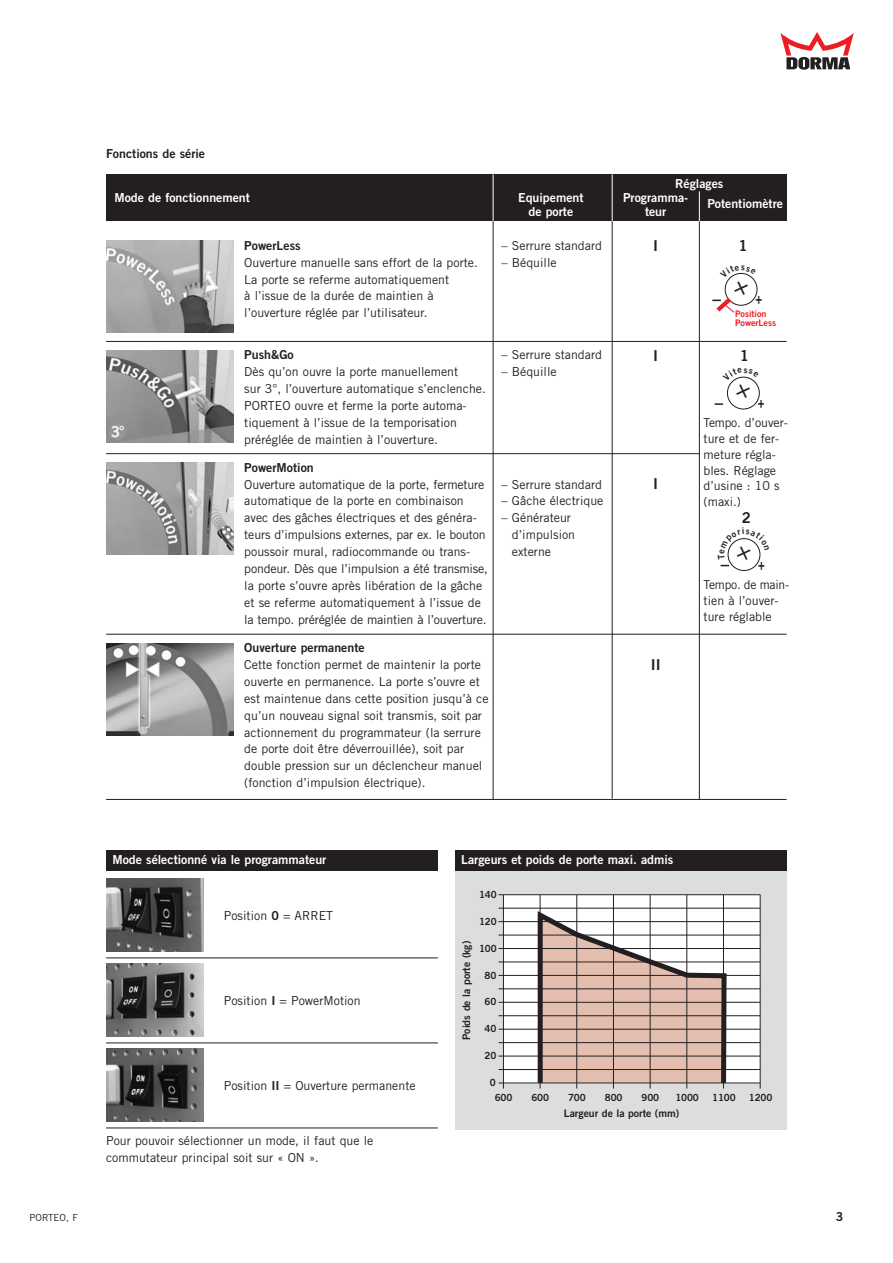
<style>
.page{position:relative;width:893px;height:1263px;background:#fff}
.page>*{position:absolute;margin:0;border:0;box-sizing:border-box;transform-origin:0 0}
.t1{font:15px "Trade Gothic Bold Two";color:#231f20}
.t2{font:12.3px/16.8px "Trade Gothic";color:#231f20}
.t3{font:12.3px "Trade Gothic Bold Two";color:#fff}
.t4{font:12.3px "Trade Gothic Bold Two";color:#231f20}
.t5{font:10.5px "Trade Gothic Bold Two";color:#231f20}
.t6{font:9.9px/14.5px "Trade Gothic Bold Two";letter-spacing:-.02em;color:#231f20}
.t7{font:9.75px "Trade Gothic";color:#231f20}
.t8{font:9px "Trade Gothic Bold Two";color:#ee1d23}
.s1{font-family:"Trade Gothic Bold Two"}
</style>
<div class="page">
<hr style="left:493px;top:218px;width:1px;height:581px;background:#231f20">
<hr style="left:612px;top:218px;width:1px;height:581px;background:#231f20">
<hr style="left:699px;top:218px;width:1px;height:581px;background:#231f20">
<div style="left:106px;top:174px;width:680px;height:47px;background:#231f20"></div>
<svg style="left:780px;top:32px;width:74px;height:38px"></svg>
<img style="left:106px;top:241px;width:128px;height:92px">
<hr style="left:106px;top:341px;width:680px;height:1px;background:#231f20">
<img style="left:106px;top:351px;width:128px;height:91px">
<hr style="left:106px;top:453px;width:593px;height:1px;background:#231f20">
<img style="left:106px;top:463px;width:128px;height:92px">
<hr style="left:106px;top:634px;width:680px;height:1px;background:#231f20">
<img style="left:106px;top:643px;width:128px;height:92px">
<hr style="left:106px;top:799px;width:680px;height:1px;background:#231f20">
<div style="left:455px;top:870px;width:331px;height:260px;background:#dcdddf"></div>
<div style="left:503px;top:895px;width:257px;height:188px;background:#fff"></div>
<div style="left:503px;top:895px;width:257px;height:188px;border:1px solid #fff"></div>
<svg style="left:535px;top:907px;width:193px;height:181px"></svg>
<hr style="left:498px;top:894px;width:262px;height:1px;background:#231f20">
<hr style="left:498px;top:921px;width:262px;height:1px;background:#231f20">
<hr style="left:498px;top:948px;width:262px;height:1px;background:#231f20">
<hr style="left:498px;top:975px;width:262px;height:1px;background:#231f20">
<hr style="left:498px;top:1002px;width:262px;height:1px;background:#231f20">
<hr style="left:498px;top:1029px;width:262px;height:1px;background:#231f20">
<hr style="left:498px;top:1056px;width:262px;height:1px;background:#231f20">
<hr style="left:498px;top:1069px;width:262px;height:1px;background:#231f20">
<hr style="left:498px;top:1042px;width:262px;height:1px;background:#231f20">
<hr style="left:498px;top:989px;width:262px;height:1px;background:#231f20">
<hr style="left:498px;top:1015px;width:262px;height:1px;background:#231f20">
<hr style="left:498px;top:962px;width:262px;height:1px;background:#231f20">
<hr style="left:498px;top:935px;width:262px;height:1px;background:#231f20">
<hr style="left:498px;top:908px;width:262px;height:1px;background:#231f20">
<hr style="left:498px;top:1083px;width:262px;height:1px;background:#231f20">
<hr style="left:503px;top:895px;width:1px;height:194px;background:#231f20">
<hr style="left:576px;top:895px;width:1px;height:194px;background:#231f20">
<hr style="left:540px;top:895px;width:1px;height:194px;background:#231f20">
<hr style="left:613px;top:895px;width:1px;height:194px;background:#231f20">
<hr style="left:686px;top:895px;width:1px;height:194px;background:#231f20">
<hr style="left:760px;top:895px;width:1px;height:194px;background:#231f20">
<hr style="left:650px;top:895px;width:1px;height:194px;background:#231f20">
<hr style="left:723px;top:895px;width:1px;height:194px;background:#231f20">
<div style="left:455px;top:850px;width:331px;height:21px;background:#231f20"></div>
<hr style="left:493px;top:174px;width:1px;height:47px;background:#fff">
<hr style="left:612px;top:174px;width:1px;height:47px;background:#fff">
<hr style="left:699px;top:191px;width:1px;height:30px;background:#fff">
<div style="left:106px;top:850px;width:332px;height:21px;background:#231f20"></div>
<img style="left:106px;top:879px;width:97px;height:72px">
<img style="left:106px;top:964px;width:97px;height:72px">
<img style="left:106px;top:1049px;width:97px;height:72px">
<hr style="left:106px;top:958px;width:332px;height:1px;background:#231f20">
<hr style="left:106px;top:1043px;width:332px;height:1px;background:#231f20">
<hr style="left:106px;top:1128px;width:332px;height:1px;background:#231f20">
<div style="left:727px;top:377px;width:33px;height:32px;border:1px solid #231f20;border-radius:50%"></div>
<div style="left:728px;top:538px;width:32px;height:33px;border:1px solid #231f20;border-radius:50%"></div>
<svg style="left:712px;top:272px;width:46px;height:41px"></svg>
<svg style="left:714px;top:376px;width:46px;height:32px"></svg>
<svg style="left:720px;top:538px;width:41px;height:31px"></svg>
<p class="t7" style="left:30px;top:1214px;width:50px">PORTEO, F</p>
<p class="t4" style="left:106px;top:149px;width:101px">Fonctions de série</p>
<p class="t3" style="left:675px;top:179px;width:50px">Réglages</p>
<p class="t3" style="left:114px;top:193px;width:137px">Mode de fonctionnement</p>
<p class="t3" style="left:518px;top:193px;width:67px">Equipement</p>
<p class="t3" style="left:623px;top:193px;width:67px">Programma-</p>
<p class="t3" style="left:707px;top:199px;width:77px">Potentiomètre</p>
<p class="t3" style="left:528px;top:207px;width:46px">de porte</p>
<p class="t3" style="left:645px;top:207px;width:23px">teur</p>
<p class="t4" style="left:244px;top:241px;width:58px">PowerLess</p>
<p class="t2" style="left:244px;top:255px;width:235px">Ouverture manuelle sans effort de la porte.<br>La porte se referme automatiquement<br>à l’issue de la durée de maintien à l’ouverture réglée par l’utilisateur.</p>
<p class="t4" style="left:244px;top:351px;width:51px">Push&amp;Go</p>
<p class="t2" style="left:244px;top:365px;width:243px">Dès qu’on ouvre la porte manuellement<br>sur 3°, l’ouverture automatique s’enclenche.<br>PORTEO ouvre et ferme la porte automa&shy;tiquement à l’issue de la temporisation préréglée de maintien à l’ouverture.</p>
<p class="t4" style="left:244px;top:463px;width:71px">PowerMotion</p>
<p class="t2" style="left:244px;top:477px;width:245px">Ouverture automatique de la porte, fermeture automatique de la porte en combinaison avec des gâches électriques et des généra&shy;teurs d’impulsions externes, par ex. le bouton poussoir mural, radiocommande ou trans&shy;pondeur. Dès que l’impulsion a été transmise, la porte s’ouvre après libération de la gâche et se referme automatiquement à l’issue de la tempo. préréglée de maintien à l’ouverture.</p>
<p class="t4" style="left:244px;top:643px;width:122px">Ouverture permanente</p>
<p class="t2" style="left:244px;top:657px;width:246px">Cette fonction permet de maintenir la porte ouverte en permanence. La porte s’ouvre et est maintenue dans cette position jusqu’à ce qu’un nouveau signal soit transmis, soit par actionnement du programmateur (la serrure de porte doit être déverrouillée), soit par double pression sur un déclencheur manuel (fonction d’impulsion électrique).</p>
<p class="t2" style="left:502px;top:238px;width:102px">– Serrure standard</p>
<p class="t2" style="left:502px;top:255px;width:57px">– Béquille</p>
<p class="t2" style="left:502px;top:348px;width:102px">– Serrure standard</p>
<p class="t2" style="left:502px;top:365px;width:57px">– Béquille</p>
<p class="t2" style="left:502px;top:477px;width:102px">– Serrure standard</p>
<p class="t2" style="left:502px;top:494px;width:103px">– Gâche électrique</p>
<p class="t2" style="left:512px;top:511px;width:65px;text-indent:-10px">– Générateur d’impulsion externe</p>
<p class="t1" style="left:653px;top:240px;width:6px">I</p>
<p class="t1" style="left:653px;top:350px;width:6px">I</p>
<p class="t1" style="left:653px;top:478px;width:6px">I</p>
<p class="t1" style="left:651px;top:659px;width:11px">II</p>
<p class="t3" style="left:112px;top:855px;width:215px">Mode sélectionné via le programmateur</p>
<p class="t3" style="left:461px;top:855px;width:214px">Largeurs et poids de porte maxi. admis</p>
<p class="t1" style="left:738px;top:240px;width:11px">1</p>
<p class="t8" style="left:735px;top:311px;width:33px">Position</p>
<p class="t8" style="left:735px;top:320px;width:42px">PowerLess</p>
<p class="t1" style="left:740px;top:350px;width:11px">1</p>
<p class="t2" style="left:703px;top:416px;width:86px;line-height:15.8px">Tempo. d’ouver&shy;ture et de fer&shy;meture régla&shy;bles. Réglage d’usine : 10 s (maxi.)</p>
<p class="t1" style="left:742px;top:512px;width:11px">2</p>
<p class="t2" style="left:703px;top:578px;width:87px;line-height:15.8px">Tempo. de main&shy;tien à l’ouver&shy;ture réglable</p>
<p class="t2" style="left:224px;top:908px;width:111px">Position <span class="s1">0</span> = ARRET</p>
<p class="t2" style="left:224px;top:993px;width:138px">Position <span class="s1">I</span> = PowerMotion</p>
<p class="t2" style="left:224px;top:1078px;width:193px">Position <span class="s1">II</span> = Ouverture permanente</p>
<p class="t2" style="left:106px;top:1134px;width:269px">Pour pouvoir sélectionner un mode, il faut que le commutateur principal soit sur « ON ».</p>
<p class="t5" style="left:462px;top:1040px;width:101px;rotate:-90deg">Poids de la porte (kg)</p>
<p class="t6" style="left:479px;top:888px;width:19px">140</p>
<p class="t6" style="left:479px;top:915px;width:19px">120</p>
<p class="t6" style="left:479px;top:942px;width:19px">100</p>
<p class="t6" style="left:484px;top:969px;width:13px">80</p>
<p class="t6" style="left:484px;top:996px;width:13px">60</p>
<p class="t6" style="left:484px;top:1022px;width:13px">40</p>
<p class="t6" style="left:484px;top:1049px;width:13px">20</p>
<p class="t6" style="left:495px;top:1076px;width:19px;text-indent:-5px">0<br>600</p>
<p class="t6" style="left:531px;top:1091px;width:19px">600</p>
<p class="t6" style="left:605px;top:1091px;width:19px">800</p>
<p class="t6" style="left:675px;top:1091px;width:25px">1000</p>
<p class="t6" style="left:749px;top:1091px;width:25px">1200</p>
<p class="t6" style="left:568px;top:1091px;width:19px">700</p>
<p class="t6" style="left:641px;top:1091px;width:19px">900</p>
<p class="t6" style="left:712px;top:1091px;width:25px">1100</p>
<p class="t5" style="left:564px;top:1109px;width:117px">Largeur de la porte (mm)</p>
<p class="t4" style="left:836px;top:1212px;width:9px">3</p>
</div>
